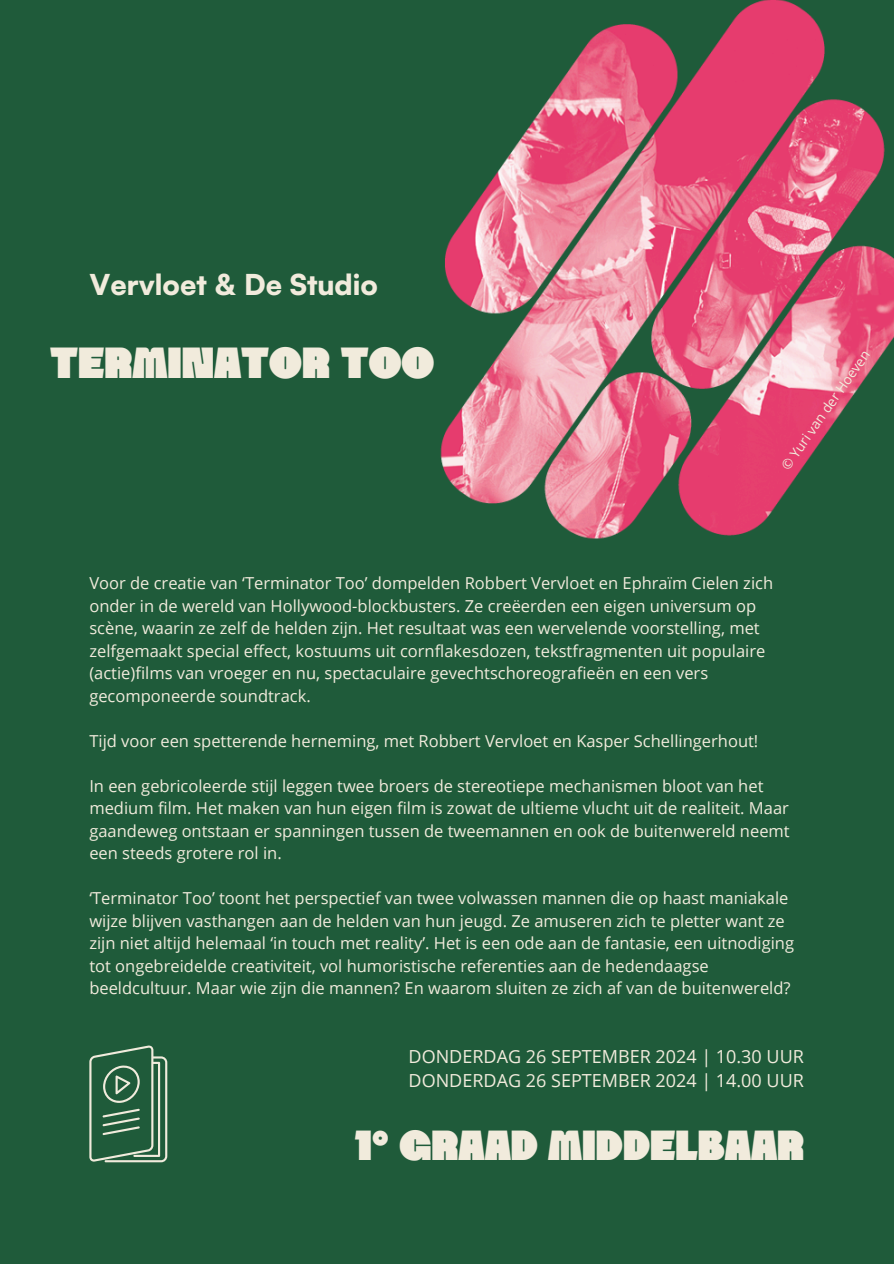
<style>
.page{position:relative;width:894px;height:1264px;background:#fff}
.page>*{position:absolute;margin:0;border:0;box-sizing:border-box;transform-origin:0 0}
.t1{font:900 43.5px "Alinsa";color:#f1ebdc}
.t2{font:900 42px "Alinsa";color:#f1ebdc}
.t3{font:900 28.5px "Satoshi";color:#f1ebdc}
.t4{font:18px/24.8px "Open Sans";color:#f1ebdc}
.t5{font:16.5px/22.5px "Open Sans";color:#f1ebdc}
.t6{font:13.5px "Open Sans";color:#f1ebdc}
</style>
<div class="page">
<div style="left:0;top:0;width:893px;height:1263px;background:#1f5b3a"></div>
<img style="left:440px;top:0;width:453px;height:539px">
<svg style="left:89px;top:1045px;width:78px;height:117px"></svg>
<h2 class="t3" style="left:89px;top:266px;width:290px">Vervloet &amp; De Studio</h2>
<h4 class="t1" style="left:50px;top:344px;width:385px">TERMINATOR TOO</h4>
<p class="t6" style="left:776px;top:462px;width:144px;rotate:-55deg">© Yuri van der Hoeven</p>
<h1 class="t5" style="left:89px;top:571px;width:685px">Voor de creatie van ‘Terminator Too’ dompelden Robbert Vervloet en Ephraïm Cielen zich onder in de wereld van Hollywood-blockbusters. Ze creëerden een eigen universum op scène, waarin ze zelf de helden zijn. Het resultaat was een wervelende voorstelling, met zelfgemaakt special effect, kostuums uit cornflakesdozen, tekstfragmenten uit populaire (actie)films van vroeger en nu, spectaculaire gevechtschoreografieën en een vers gecomponeerde soundtrack.</h1>
<h4 class="t5" style="left:89px;top:729px;width:670px">Tijd voor een spetterende herneming, met Robbert Vervloet en Kasper Schellingerhout!</h4>
<h4 class="t5" style="left:89px;top:774px;width:701px">In een gebricoleerde stijl leggen twee broers de stereotiepe mechanismen bloot van het medium film. Het maken van hun eigen film is zowat de ultieme vlucht uit de realiteit. Maar gaandeweg ontstaan er spanningen tussen de tweemannen en ook de buitenwereld neemt een steeds grotere rol in.</h4>
<h4 class="t5" style="left:89px;top:886px;width:706px">‘Terminator Too’ toont het perspectief van twee volwassen mannen die op haast maniakale wijze blijven vasthangen aan de helden van hun jeugd. Ze amuseren zich te pletter want ze zijn niet altijd helemaal ‘in touch met reality’. Het is een ode aan de fantasie, een uitnodiging tot ongebreidelde creativiteit, vol humoristische referenties aan de hedendaagse beeldcultuur. Maar wie zijn die mannen? En waarom sluiten ze zich af van de buitenwereld?</h4>
<h3 class="t4" style="left:408px;top:1043px;width:396px">DONDERDAG 26 SEPTEMBER 2024 | 10.30 UUR<br>DONDERDAG 26 SEPTEMBER 2024 | 14.00 UUR</h3>
<p class="t2" style="left:354px;top:1128px;width:451px">1° GRAAD MIDDELBAAR</p>
</div>
